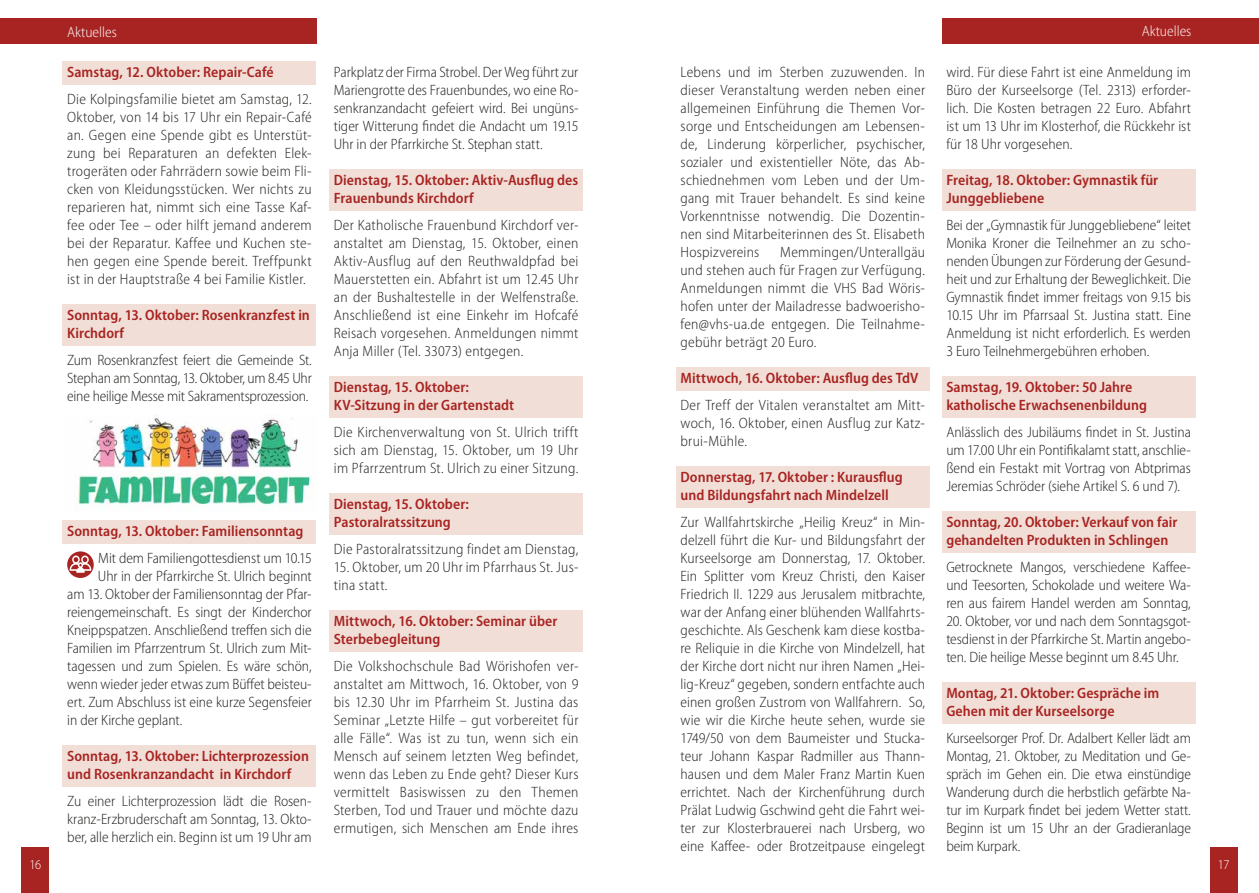
<style>
.page{position:relative;width:1259px;height:893px;background:#fff}
.page>*{position:absolute;margin:0;border:0;box-sizing:border-box;transform-origin:0 0}
.t1{font:300 semi-condensed 15px/18px "Myriad Pro";color:#1d1d1b;text-align:justify}
.t2{font:600 semi-condensed 15px/18px "Myriad Pro";letter-spacing:.005em;color:#a82422}
.t3{font:300 semi-condensed 15px "Myriad Pro";letter-spacing:.02em;color:#1d1d1b}
.t4{font:300 semi-condensed 15px "Myriad Pro";color:#fff}
.t5{font:300 semi-condensed 13.5px "Myriad Pro";color:#fff}
</style>
<div class="page">
<div style="left:0;top:18px;width:317px;height:26px;background:#a82422"></div>
<div style="left:942px;top:18px;width:317px;height:26px;background:#a82422"></div>
<div style="left:21px;top:847px;width:28px;height:46px;background:#a82422"></div>
<div style="left:1209px;top:847px;width:28px;height:46px;background:#a82422"></div>
<div style="left:63px;top:62px;width:253px;height:23px;background:#f1dfd7"></div>
<div style="left:63px;top:305px;width:253px;height:41px;background:#f1dfd7"></div>
<div style="left:63px;top:521px;width:253px;height:23px;background:#f1dfd7"></div>
<div style="left:63px;top:746px;width:253px;height:41px;background:#f1dfd7"></div>
<svg style="left:67px;top:551px;width:27px;height:27px"></svg>
<div style="left:330px;top:170px;width:253px;height:41px;background:#f1dfd7"></div>
<div style="left:330px;top:377px;width:253px;height:41px;background:#f1dfd7"></div>
<div style="left:330px;top:494px;width:253px;height:41px;background:#f1dfd7"></div>
<div style="left:330px;top:611px;width:253px;height:41px;background:#f1dfd7"></div>
<div style="left:676px;top:368px;width:253px;height:23px;background:#f1dfd7"></div>
<div style="left:676px;top:467px;width:253px;height:41px;background:#f1dfd7"></div>
<div style="left:942px;top:170px;width:253px;height:41px;background:#f1dfd7"></div>
<div style="left:942px;top:377px;width:253px;height:41px;background:#f1dfd7"></div>
<div style="left:942px;top:512px;width:253px;height:41px;background:#f1dfd7"></div>
<div style="left:942px;top:683px;width:253px;height:41px;background:#f1dfd7"></div>
<img style="left:75px;top:415px;width:236px;height:95px">
<p class="t4" style="left:67px;top:24px;width:51px">Aktuelles</p>
<p class="t4" style="left:1141px;top:23px;width:51px">Aktuelles</p>
<p class="t2" style="left:67px;top:63px;width:208px">Samstag, 12. Oktober: Repair-Café</p>
<p class="t1" style="left:67px;top:90px;width:246px">Die Kolpingsfamilie bietet am Samstag, 12.<br>Oktober, von 14 bis 17 Uhr ein Repair-Café an. Gegen eine Spende gibt es Unterstüt&shy;zung bei Reparaturen an defekten Elek&shy;trogeräten oder Fahrrädern sowie beim Fli&shy;cken von Kleidungsstücken. Wer nichts zu reparieren hat, nimmt sich eine Tasse Kaf&shy;fee oder Tee – oder hilft jemand anderem bei der Reparatur. Kaffee und Kuchen ste&shy;hen gegen eine Spende bereit. Treffpunkt ist in der Hauptstraße 4 bei Familie Kistler.</p>
<p class="t2" style="left:67px;top:306px;width:244px">Sonntag, 13. Oktober: Rosenkranzfest in<br>Kirchdorf</p>
<p class="t1" style="left:67px;top:351px;width:246px">Zum Rosenkranzfest feiert die Gemeinde St.<br>Stephan am Sonntag, 13. Oktober, um 8.45 Uhr eine heilige Messe mit Sakramentsprozession.</p>
<p class="t1" style="left:334px;top:63px;width:246px">Parkplatz der Firma Strobel. Der Weg führt zur Mariengrotte des Frauenbundes, wo eine Ro&shy;senkranzandacht gefeiert wird. Bei ungüns&shy;tiger Witterung findet die Andacht um 19.15<br>Uhr in der Pfarrkirche St. Stephan statt.</p>
<p class="t2" style="left:334px;top:171px;width:246px">Dienstag, 15. Oktober: Aktiv-Ausflug des<br>Frauenbunds Kirchdorf</p>
<p class="t1" style="left:334px;top:216px;width:246px">Der Katholische Frauenbund Kirchdorf ver&shy;anstaltet am Dienstag, 15. Oktober, einen Aktiv-Ausflug auf den Reuthwaldpfad bei Mauerstetten ein. Abfahrt ist um 12.45 Uhr an der Bushaltestelle in der Welfenstraße.<br>Anschließend ist eine Einkehr im Hofcafé Reisach vorgesehen. Anmeldungen nimmt Anja Miller (Tel. 33073) entgegen.</p>
<p class="t2" style="left:334px;top:378px;width:182px">Dienstag, 15. Oktober:<br>KV-Sitzung in der Gartenstadt</p>
<p class="t1" style="left:334px;top:423px;width:246px">Die Kirchenverwaltung von St. Ulrich trifft sich am Dienstag, 15. Oktober, um 19 Uhr im Pfarrzentrum St. Ulrich zu einer Sitzung.</p>
<p class="t2" style="left:334px;top:495px;width:136px">Dienstag, 15. Oktober:<br>Pastoralratssitzung</p>
<p class="t3" style="left:334px;top:541px;width:246px">Die Pastoralratssitzung findet am Dienstag,</p>
<p class="t1" style="left:334px;top:558px;width:246px">15. Oktober, um 20 Uhr im Pfarrhaus St. Jus&shy;tina statt.</p>
<p class="t2" style="left:334px;top:612px;width:225px">Mittwoch, 16. Oktober: Seminar über<br>Sterbebegleitung</p>
<p class="t1" style="left:334px;top:657px;width:246px">Die Volkshochschule Bad Wörishofen ver&shy;anstaltet am Mittwoch, 16. Oktober, von 9 bis 12.30 Uhr im Pfarrheim St. Justina das Seminar „Letzte Hilfe – gut vorbereitet für alle Fälle“. Was ist zu tun, wenn sich ein Mensch auf seinem letzten Weg befindet, wenn das Leben zu Ende geht? Dieser Kurs vermittelt Basiswissen zu den Themen Sterben, Tod und Trauer und möchte dazu ermutigen, sich Menschen am Ende ihres</p>
<p class="t1" style="left:680px;top:63px;width:246px">Lebens und im Sterben zuzuwenden. In dieser Veranstaltung werden neben einer allgemeinen Einführung die Themen Vor&shy;sorge und Entscheidungen am Lebensen&shy;de, Linderung körperlicher, psychischer, sozialer und existentieller Nöte, das Ab&shy;schiednehmen vom Leben und der Um&shy;gang mit Trauer behandelt. Es sind keine Vorkenntnisse notwendig. Die Dozentin&shy;nen sind Mitarbeiterinnen des St. Elisabeth Hospizvereins</p>
<p class="t1" style="left:946px;top:63px;width:246px">wird. Für diese Fahrt ist eine Anmeldung im Büro der Kurseelsorge (Tel. 2313) erforder&shy;lich. Die Kosten betragen 22 Euro. Abfahrt ist um 13 Uhr im Klosterhof, die Rückkehr ist für 18 Uhr vorgesehen.</p>
<p class="t2" style="left:946px;top:171px;width:213px">Freitag, 18. Oktober: Gymnastik für<br>Junggebliebene</p>
<p class="t1" style="left:946px;top:216px;width:246px">Bei der „Gymnastik für Junggebliebene“ leitet Monika Kroner die Teilnehmer an zu scho&shy;nenden Übungen zur Förderung der Gesund&shy;heit und zur Erhaltung der Beweglichkeit. Die Gymnastik findet immer freitags von 9.15 bis 10.15 Uhr im Pfarrsaal St. Justina statt. Eine Anmeldung ist nicht erforderlich. Es werden 3 Euro Teilnehmergebühren erhoben.</p>
<p class="t2" style="left:946px;top:378px;width:202px">Samstag, 19. Oktober: 50 Jahre katholische Erwachsenenbildung</p>
<p class="t1" style="left:946px;top:423px;width:246px">Anlässlich des Jubiläums findet in St. Justina um 17.00 Uhr ein Pontifikalamt statt, anschlie&shy;ßend ein Festakt mit Vortrag von Abtprimas Jeremias Schröder (siehe Artikel S. 6 und 7).</p>
<p class="t2" style="left:946px;top:513px;width:233px">Sonntag, 20. Oktober: Verkauf von fair gehandelten Produkten in Schlingen</p>
<p class="t1" style="left:946px;top:558px;width:246px">Getrocknete Mangos, verschiedene Kaffee&shy;und Teesorten, Schokolade und weitere Wa&shy;ren aus fairem Handel werden am Sonntag,</p>
<p class="t1" style="left:946px;top:612px;width:246px">20. Oktober, vor und nach dem Sonntagsgot&shy;tesdienst in der Pfarrkirche St. Martin angebo&shy;ten. Die heilige Messe beginnt um 8.45 Uhr.</p>
<p class="t2" style="left:946px;top:684px;width:214px">Montag, 21. Oktober: Gespräche im<br>Gehen mit der Kurseelsorge</p>
<p class="t1" style="left:946px;top:729px;width:246px">Kurseelsorger Prof. Dr. Adalbert Keller lädt am Montag, 21. Oktober, zu Meditation und Ge&shy;spräch im Gehen ein. Die etwa einstündige Wanderung durch die herbstlich gefärbte Na&shy;tur im Kurpark findet bei jedem Wetter statt.<br>Beginn ist um 15 Uhr an der Gradieranlage beim Kurpark.</p>
<p class="t1" style="left:680px;top:243px;width:246px;text-indent:100px">Memmingen/Unterallgäu und stehen auch für Fragen zur Verfügung.<br>Anmeldungen nimmt die VHS Bad Wöris&shy;hofen unter der Mailadresse badwoerisho&shy;fen@vhs-ua.de entgegen. Die Teilnahme&shy;gebühr beträgt 20 Euro.</p>
<p class="t2" style="left:680px;top:369px;width:239px">Mittwoch, 16. Oktober: Ausflug des TdV</p>
<p class="t1" style="left:680px;top:396px;width:246px">Der Treff der Vitalen veranstaltet am Mitt&shy;woch, 16. Oktober, einen Ausflug zur Katz&shy;brui-Mühle.</p>
<p class="t2" style="left:680px;top:468px;width:224px">Donnerstag, 17. Oktober : Kurausflug und Bildungsfahrt nach Mindelzell</p>
<p class="t1" style="left:680px;top:513px;width:246px">Zur Wallfahrtskirche „Heilig Kreuz“ in Min&shy;delzell führt die Kur- und Bildungsfahrt der Kurseelsorge am Donnerstag, 17. Oktober.<br>Ein Splitter vom Kreuz Christi, den Kaiser Friedrich II. 1229 aus Jerusalem mitbrachte, war der Anfang einer blühenden Wallfahrts&shy;geschichte. Als Geschenk kam diese kostba&shy;re Reliquie in die Kirche von Mindelzell, hat der Kirche dort nicht nur ihren Namen „Hei&shy;lig-Kreuz“ gegeben, sondern entfachte auch einen großen Zustrom von Wallfahrern. So, wie wir die Kirche heute sehen, wurde sie 1749/50 von dem Baumeister und Stucka&shy;teur Johann Kaspar Radmiller aus Thann&shy;hausen und dem Maler Franz Martin Kuen errichtet. Nach der Kirchenführung durch Prälat Ludwig Gschwind geht die Fahrt wei&shy;ter zur Klosterbrauerei nach Ursberg, wo eine Kaffee- oder Brotzeitpause eingelegt</p>
<p class="t2" style="left:67px;top:522px;width:238px">Sonntag, 13. Oktober: Familiensonntag</p>
<p class="t1" style="left:98px;top:549px;width:215px">Mit dem Familiengottesdienst um 10.15</p>
<p class="t1" style="left:98px;top:567px;width:215px">Uhr in der Pfarrkirche St. Ulrich beginnt</p>
<p class="t1" style="left:67px;top:585px;width:246px">am 13. Oktober der Familiensonntag der Pfar-</p>
<p class="t1" style="left:67px;top:603px;width:246px">reiengemeinschaft. Es singt der Kinderchor</p>
<p class="t1" style="left:67px;top:621px;width:246px">Kneippspatzen. Anschließend treffen sich die</p>
<p class="t1" style="left:67px;top:639px;width:246px">Familien im Pfarrzentrum St. Ulrich zum Mit-</p>
<p class="t1" style="left:67px;top:657px;width:246px">tagessen und zum Spielen. Es wäre schön,</p>
<p class="t1" style="left:67px;top:675px;width:246px">wenn wieder jeder etwas zum Büffet beisteu-</p>
<p class="t1" style="left:67px;top:693px;width:246px">ert. Zum Abschluss ist eine kurze Segensfeier</p>
<p class="t1" style="left:67px;top:711px;width:117px">in der Kirche geplant.</p>
<p class="t2" style="left:67px;top:747px;width:243px">Sonntag, 13. Oktober: Lichterprozession und Rosenkranzandacht in Kirchdorf</p>
<p class="t1" style="left:67px;top:792px;width:246px">Zu einer Lichterprozession lädt die Rosen&shy;kranz-Erzbruderschaft am Sonntag, 13. Okto&shy;ber, alle herzlich ein. Beginn ist um 19 Uhr am</p>
<p class="t5" style="left:29px;top:857px;width:13px">16</p>
<p class="t5" style="left:1218px;top:857px;width:13px">17</p>
</div>
